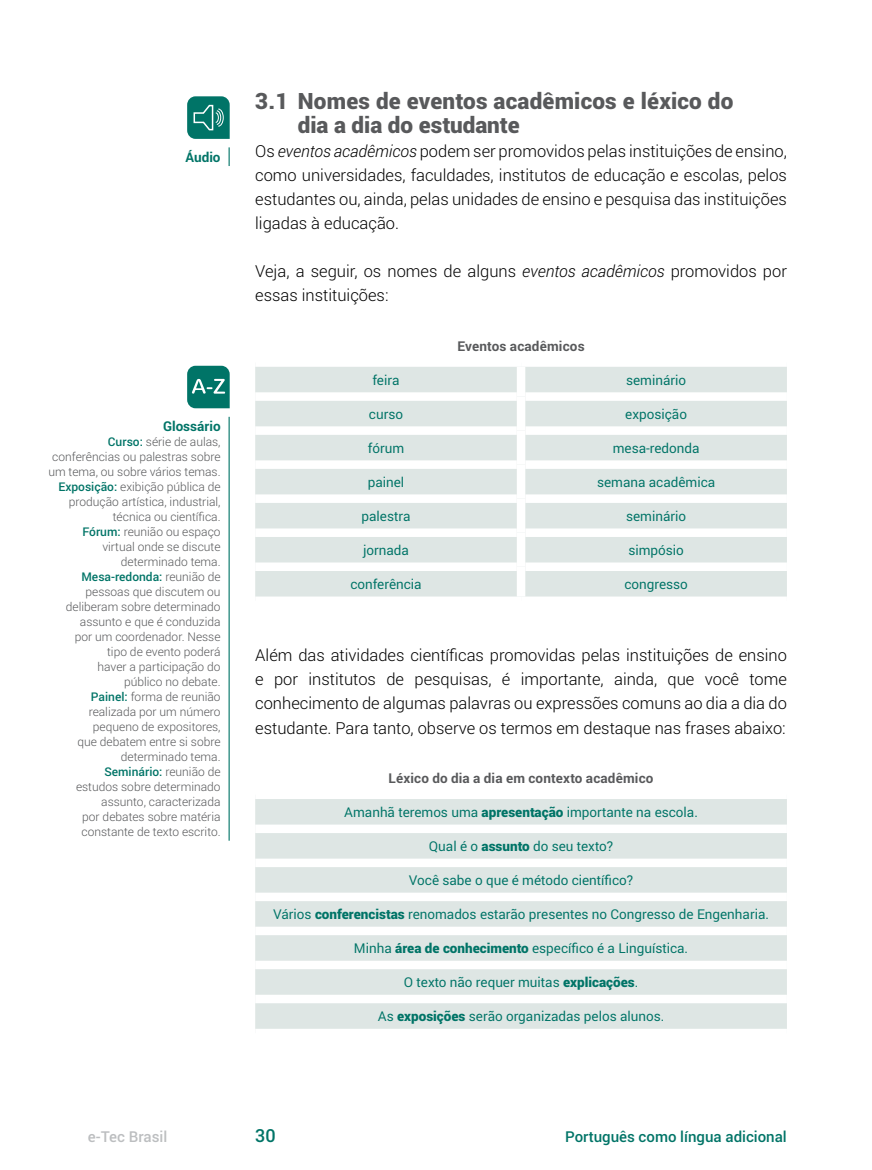
<style>
.page{position:relative;width:872px;height:1170px;background:#fff}
.page>*{position:absolute;margin:0;border:0;box-sizing:border-box;transform-origin:0 0}
.t1{font:900 22.5px/24px "Roboto";letter-spacing:.01em;color:#58595b}
.t2{font:500 18px "Roboto";color:#007467}
.t3{font:300 16.5px/24px "Roboto";color:#000;text-align:justify}
.t4{font:500 15px "Roboto";color:#007467}
.t5{font:500 15px "Roboto";color:#bcbec0}
.t6{font:13.5px "Roboto";color:#007467}
.t7{font:700 13.5px "Roboto";letter-spacing:.01em;color:#58595b}
.t8{font:700 13.5px "Roboto";color:#007467}
.t9{font:300 12px/15px "Roboto";color:#58595b;text-align:right}
.s1{font-weight:500;color:#007467}
.s2{font-style:italic}
.s3{font-weight:900}
</style>
<div class="page">
<div style="left:255px;top:367px;width:532px;height:229px;background:#dee6e4"></div>
<div style="left:255px;top:392px;width:262px;height:9px;background:#fff"></div>
<div style="left:255px;top:426px;width:262px;height:9px;background:#fff"></div>
<div style="left:255px;top:460px;width:262px;height:9px;background:#fff"></div>
<div style="left:255px;top:494px;width:262px;height:9px;background:#fff"></div>
<div style="left:255px;top:528px;width:262px;height:9px;background:#fff"></div>
<div style="left:255px;top:562px;width:262px;height:9px;background:#fff"></div>
<div style="left:525px;top:392px;width:262px;height:9px;background:#fff"></div>
<div style="left:525px;top:426px;width:262px;height:9px;background:#fff"></div>
<div style="left:525px;top:460px;width:262px;height:9px;background:#fff"></div>
<div style="left:525px;top:494px;width:262px;height:9px;background:#fff"></div>
<div style="left:525px;top:528px;width:262px;height:9px;background:#fff"></div>
<div style="left:525px;top:562px;width:262px;height:9px;background:#fff"></div>
<div style="left:517px;top:367px;width:8px;height:29px;background:#fff"></div>
<div style="left:517px;top:396px;width:8px;height:34px;background:#fff"></div>
<div style="left:517px;top:430px;width:8px;height:34px;background:#fff"></div>
<div style="left:517px;top:464px;width:8px;height:34px;background:#fff"></div>
<div style="left:517px;top:498px;width:8px;height:34px;background:#fff"></div>
<div style="left:517px;top:532px;width:8px;height:34px;background:#fff"></div>
<div style="left:517px;top:566px;width:8px;height:30px;background:#fff"></div>
<div style="left:255px;top:799px;width:532px;height:229px;background:#dee6e4"></div>
<div style="left:255px;top:824px;width:532px;height:9px;background:#fff"></div>
<div style="left:255px;top:858px;width:532px;height:9px;background:#fff"></div>
<div style="left:255px;top:892px;width:532px;height:9px;background:#fff"></div>
<div style="left:255px;top:926px;width:532px;height:9px;background:#fff"></div>
<div style="left:255px;top:960px;width:532px;height:9px;background:#fff"></div>
<div style="left:255px;top:994px;width:532px;height:9px;background:#fff"></div>
<svg style="left:228px;top:147px;width:2px;height:19px"></svg>
<svg style="left:187px;top:96px;width:43px;height:43px;background:#22867b"></svg>
<svg style="left:187px;top:366px;width:43px;height:42px;background:#20857a"></svg>
<hr style="left:228px;top:417px;width:2px;height:423px;background:#007467">
<p class="t8" style="left:185px;top:148px;width:37px">Áudio</p>
<p class="t8" style="left:163px;top:417px;width:59px">Glossário</p>
<p class="t9" style="left:48px;top:434px;width:174px"><span class="s1">Curso:</span> série de aulas, conferências ou palestras sobre um tema, ou sobre vários temas.<br><span class="s1">Exposição:</span> exibição pública de produção artística, industrial, técnica ou científica.<br><span class="s1">Fórum:</span> reunião ou espaço virtual onde se discute determinado tema.<br><span class="s1">Mesa-redonda:</span> reunião de pessoas que discutem ou deliberam sobre determinado assunto e que é conduzida<br>por um coordenador. Nesse<br>tipo de evento poderá<br>haver a participação do<br>público no debate.<br><span class="s1">Painel:</span> forma de reunião realizada por um número pequeno de expositores,<br>que debatem entre si sobre determinado tema.<br><span class="s1">Seminário:</span> reunião de<br>estudos sobre determinado assunto, caracterizada<br>por debates sobre matéria constante de texto escrito.</p>
<h1 class="t1" style="left:298px;top:88px;width:437px;text-indent:-43px">3.1 Nomes de eventos acadêmicos e léxico do dia a dia do estudante</h1>
<p class="t3" style="left:255px;top:139px;width:533px">Os <span class="s2">eventos acadêmicos</span> podem ser promovidos pelas instituições de ensino, como universidades, faculdades, institutos de educação e escolas, pelos estudantes ou, ainda, pelas unidades de ensino e pesquisa das instituições ligadas à educação.</p>
<h3 class="t3" style="left:255px;top:259px;width:533px">Veja, a seguir, os nomes de alguns <span class="s2">eventos acadêmicos</span> promovidos por essas instituições:</h3>
<p class="t7" style="left:457px;top:336px;width:129px">Eventos acadêmicos</p>
<p class="t6" style="left:372px;top:370px;width:29px">feira</p>
<p class="t6" style="left:626px;top:370px;width:62px">seminário</p>
<p class="t6" style="left:369px;top:404px;width:36px">curso</p>
<p class="t6" style="left:625px;top:404px;width:63px">exposição</p>
<p class="t6" style="left:368px;top:438px;width:38px">fórum</p>
<p class="t6" style="left:612px;top:438px;width:88px">mesa-redonda</p>
<p class="t6" style="left:368px;top:472px;width:38px">painel</p>
<p class="t6" style="left:597px;top:472px;width:120px">semana acadêmica</p>
<p class="t6" style="left:361px;top:506px;width:50px">palestra</p>
<p class="t6" style="left:626px;top:506px;width:62px">seminário</p>
<p class="t6" style="left:363px;top:540px;width:47px">jornada</p>
<p class="t6" style="left:628px;top:540px;width:57px">simpósio</p>
<p class="t6" style="left:350px;top:574px;width:73px">conferência</p>
<p class="t6" style="left:624px;top:574px;width:65px">congresso</p>
<p class="t3" style="left:255px;top:643px;width:533px">Além das atividades científicas promovidas pelas instituições de ensino e por institutos de pesquisas, é importante, ainda, que você tome conhecimento de algumas palavras ou expressões comuns ao dia a dia do estudante. Para tanto, observe os termos em destaque nas frases abaixo:</p>
<p class="t7" style="left:388px;top:768px;width:266px">Léxico do dia a dia em contexto acadêmico</p>
<p class="t6" style="left:344px;top:802px;width:355px">Amanhã teremos uma <span class="s3">apresentação</span> importante na escola.</p>
<p class="t6" style="left:429px;top:836px;width:186px">Qual é o <span class="s3">assunto</span> do seu texto?</p>
<p class="t6" style="left:409px;top:870px;width:226px">Você sabe o que é método científico?</p>
<p class="t6" style="left:273px;top:904px;width:497px">Vários <span class="s3">conferencistas</span> renomados estarão presentes no Congresso de Engenharia.</p>
<p class="t6" style="left:354px;top:938px;width:336px">Minha <span class="s3">área de conhecimento</span> específico é a Linguística.</p>
<p class="t6" style="left:404px;top:972px;width:236px">O texto não requer muitas <span class="s3">explicações</span>.</p>
<p class="t6" style="left:378px;top:1006px;width:288px">As <span class="s3">exposições</span> serão organizadas pelos alunos.</p>
<p class="t5" style="left:88px;top:1125px;width:81px">e-Tec Brasil</p>
<h2 class="t2" style="left:255px;top:1122px;width:22px">30</h2>
<p class="t4" style="left:565px;top:1125px;width:223px">Português como língua adicional</p>
</div>
